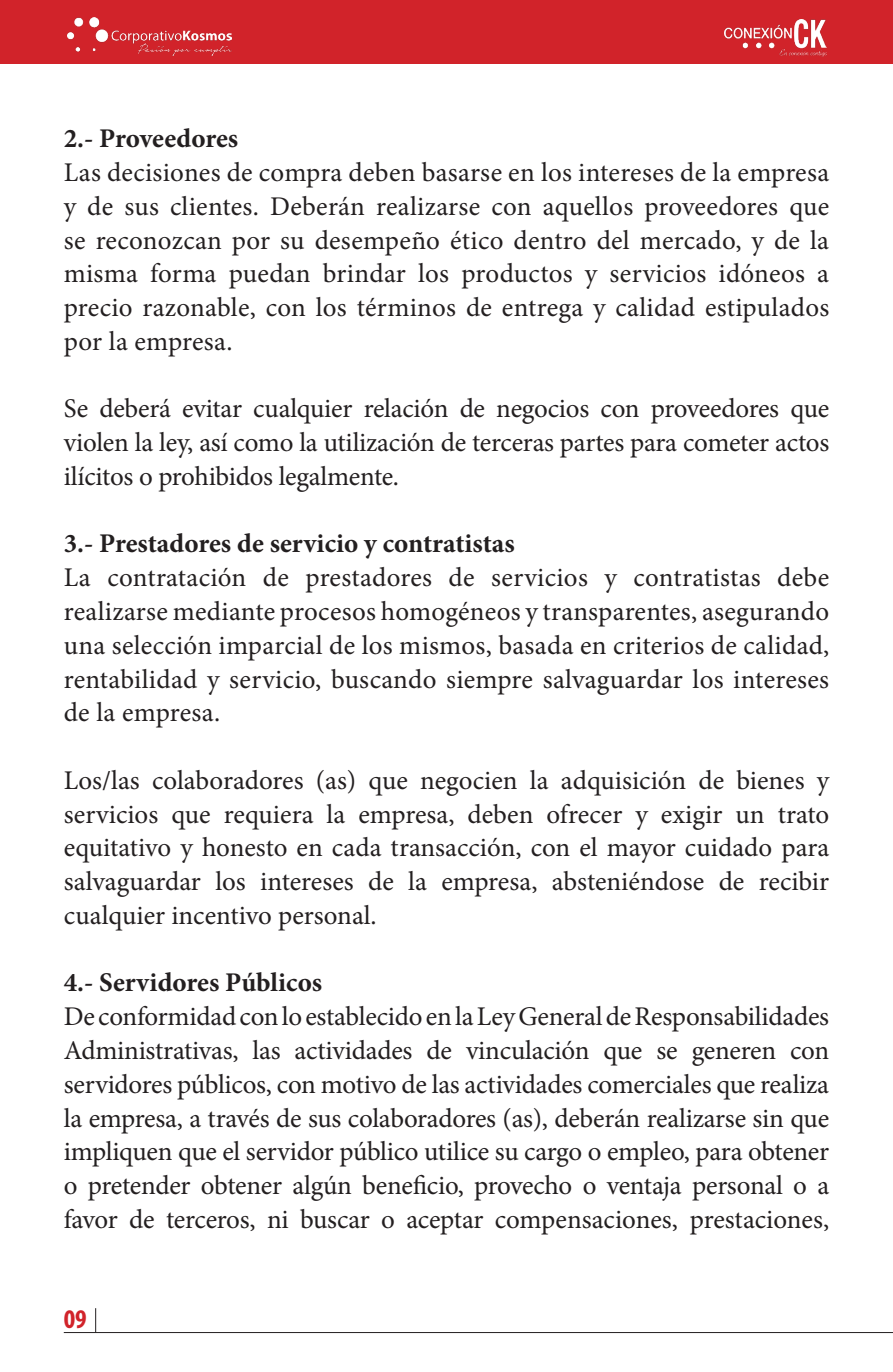
<style>
.page{position:relative;width:893px;height:1372px;background:#fff}
.page>*{position:absolute;margin:0;border:0;box-sizing:border-box;transform-origin:0 0}
.t1{font:27px/33.8px "Minion Pro";color:#231f20;text-align:justify}
.t2{font:700 27px "Minion Pro";color:#231f20}
.t3{font:700 condensed 27px "Myriad Pro";color:#d1232a}
</style>
<div class="page">
<hr style="left:64px;top:1331px;width:829px;height:1px;background:#231f20">
<svg style="left:95px;top:1308px;width:1px;height:24px"></svg>
<div style="left:0;top:0;width:893px;height:64px;background:#d1232a"></div>
<img style="left:68px;top:18px;width:164px;height:38px">
<img style="left:724px;top:19px;width:102px;height:37px">
<p class="t2" style="left:64px;top:120px;width:176px">2.- Proveedores</p>
<p class="t1" style="left:64px;top:156px;width:767px">Las decisiones de compra deben basarse en los intereses de la empresa y de sus clientes. Deberán realizarse con aquellos proveedores que se reconozcan por su desempeño ético dentro del mercado, y de la misma forma puedan brindar los productos y servicios idóneos a precio razonable, con los términos de entrega y calidad estipulados por la empresa.</p>
<p class="t1" style="left:64px;top:392px;width:767px">Se deberá evitar cualquier relación de negocios con proveedores que violen la ley, así como la utilización de terceras partes para cometer actos ilícitos o prohibidos legalmente.</p>
<p class="t2" style="left:64px;top:525px;width:452px">3.- Prestadores de servicio y contratistas</p>
<p class="t1" style="left:64px;top:561px;width:767px">La contratación de prestadores de servicios y contratistas debe realizarse mediante procesos homogéneos y transparentes, asegurando una selección imparcial de los mismos, basada en criterios de calidad, rentabilidad y servicio, buscando siempre salvaguardar los intereses de la empresa.</p>
<p class="t1" style="left:64px;top:763px;width:767px">Los/las colaboradores (as) que negocien la adquisición de bienes y servicios que requiera la empresa, deben ofrecer y exigir un trato equitativo y honesto en cada transacción, con el mayor cuidado para salvaguardar los intereses de la empresa, absteniéndose de recibir cualquier incentivo personal.</p>
<p class="t2" style="left:64px;top:963px;width:260px">4.- Servidores Públicos</p>
<p class="t1" style="left:64px;top:999px;width:767px">De conformidad con lo establecido en la Ley General de Responsabilidades Administrativas, las actividades de vinculación que se generen con servidores públicos, con motivo de las actividades comerciales que realiza la empresa, a través de sus colaboradores (as), deberán realizarse sin que impliquen que el servidor público utilice su cargo o empleo, para obtener o pretender obtener algún beneficio, provecho o ventaja personal o a favor de terceros, ni buscar o aceptar compensaciones, prestaciones,</p>
<p class="t3" style="left:64px;top:1302px;width:25px">09</p>
</div>
